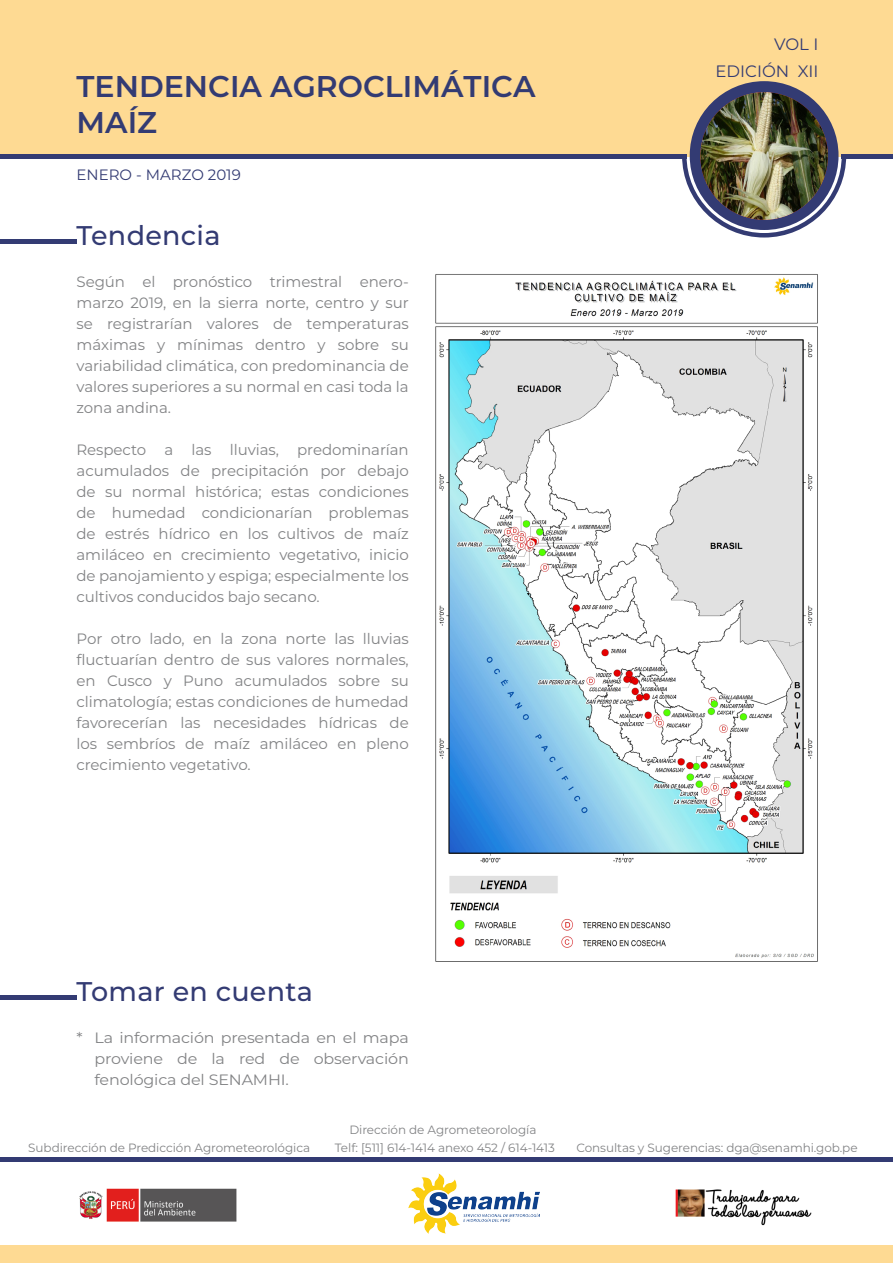
<style>
.page{position:relative;width:893px;height:1263px;background:#fff}
.page>*{position:absolute;margin:0;border:0;box-sizing:border-box;transform-origin:0 0}
.TITULO_BLANCO{font:600 30px "Montserrat";color:#333b73}
.SUBTITULO-MONS_MED{font:500 27px "Montserrat";letter-spacing:.01em;color:#333b73}
.t1{font:16.5px/27px "Montserrat";color:#333b73;text-align:right}
.TEXTO_MONSER-REG{font:15px/21px "Montserrat";letter-spacing:-.005em;color:#828385;text-align:justify}
.TEXTO_CON_TAB{font:15px/21px "Montserrat";letter-spacing:-.01em;color:#828385;text-align:justify;scale:1.06 1}
.DECADA{font:15px "Montserrat";color:#333b73}
.direccion{font:12px "Montserrat";letter-spacing:-.005em;color:#828385}
</style>
<div class="page">
<div style="left:0;top:0;width:893px;height:157px;background:#feda93"></div>
<svg style="left:682px;top:155px;width:164px;height:82px"></svg>
<hr style="left:0;top:155px;width:687px;height:4px;background:#333b73">
<div style="left:0;top:239px;width:77px;height:5px;background:#333b73"></div>
<div style="left:0;top:995px;width:77px;height:5px;background:#333b73"></div>
<hr style="left:841px;top:155px;width:52px;height:4px;background:#333b73">
<div style="left:690px;top:81px;width:148px;height:149px;background:#333b73;border-radius:50%"></div>
<img style="left:700px;top:92px;width:128px;height:128px;border-radius:64px">
<div style="left:0;top:1245px;width:893px;height:18px;background:#feda93"></div>
<hr style="left:0;top:1158px;width:893px;height:4px;background:#333b73">
<img style="left:79px;top:1188px;width:158px;height:34px">
<img style="left:409px;top:1174px;width:130px;height:59px">
<img style="left:675px;top:1189px;width:137px;height:37px">
<img style="left:435px;top:274px;width:383px;height:688px">
<p class="TITULO_BLANCO" style="left:77px;top:65px;width:460px">TENDENCIA AGROCLIMÁTICA</p>
<p class="TITULO_BLANCO" style="left:77px;top:101px;width:82px">MAÍZ</p>
<p class="DECADA" style="left:77px;top:164px;width:166px">ENERO - MARZO 2019</p>
<p class="SUBTITULO-MONS_MED" style="left:77px;top:216px;width:146px">Tendencia</p>
<p class="TEXTO_MONSER-REG" style="left:77px;top:270px;width:334px">Según el pronóstico trimestral enero&shy;marzo 2019, en la sierra norte, centro y sur se registrarían valores de temperaturas máximas y mínimas dentro y sobre su variabilidad climática, con predominancia de valores superiores a su normal en casi toda la zona andina.</p>
<p class="TEXTO_MONSER-REG" style="left:77px;top:438px;width:334px">Respecto a las lluvias, predominarían acumulados de precipitación por debajo de su normal histórica; estas condiciones de humedad condicionarían problemas de estrés hídrico en los cultivos de maíz amiláceo en crecimiento vegetativo, inicio de panojamiento y espiga; especialmente los cultivos conducidos bajo secano.</p>
<p class="TEXTO_MONSER-REG" style="left:77px;top:627px;width:334px">Por otro lado, en la zona norte las lluvias fluctuarían dentro de sus valores normales, en Cusco y Puno acumulados sobre su climatología; estas condiciones de humedad favorecerían las necesidades hídricas de los sembríos de maíz amiláceo en pleno crecimiento vegetativo.</p>
<p class="t1" style="left:715px;top:30px;width:104px">VOL I<br>EDICIÓN XII</p>
<p class="SUBTITULO-MONS_MED" style="left:77px;top:972px;width:238px">Tomar en cuenta</p>
<p class="TEXTO_CON_TAB" style="left:95px;top:1026px;width:298px;text-indent:-18px">* La información presentada en el mapa proviene de la red de observación fenológica del SENAMHI.</p>
<p class="direccion" style="left:349px;top:1122px;width:189px">Dirección de Agrometeorología</p>
<p class="direccion" style="left:28px;top:1139px;width:283px">Subdirección de Predicción Agrometeorológica</p>
<p class="direccion" style="left:335px;top:1139px;width:222px">Telf: [511] 614-1414 anexo 452 / 614-1413</p>
<p class="direccion" style="left:576px;top:1139px;width:283px">Consultas y Sugerencias: dga@senamhi.gob.pe</p>
</div>
